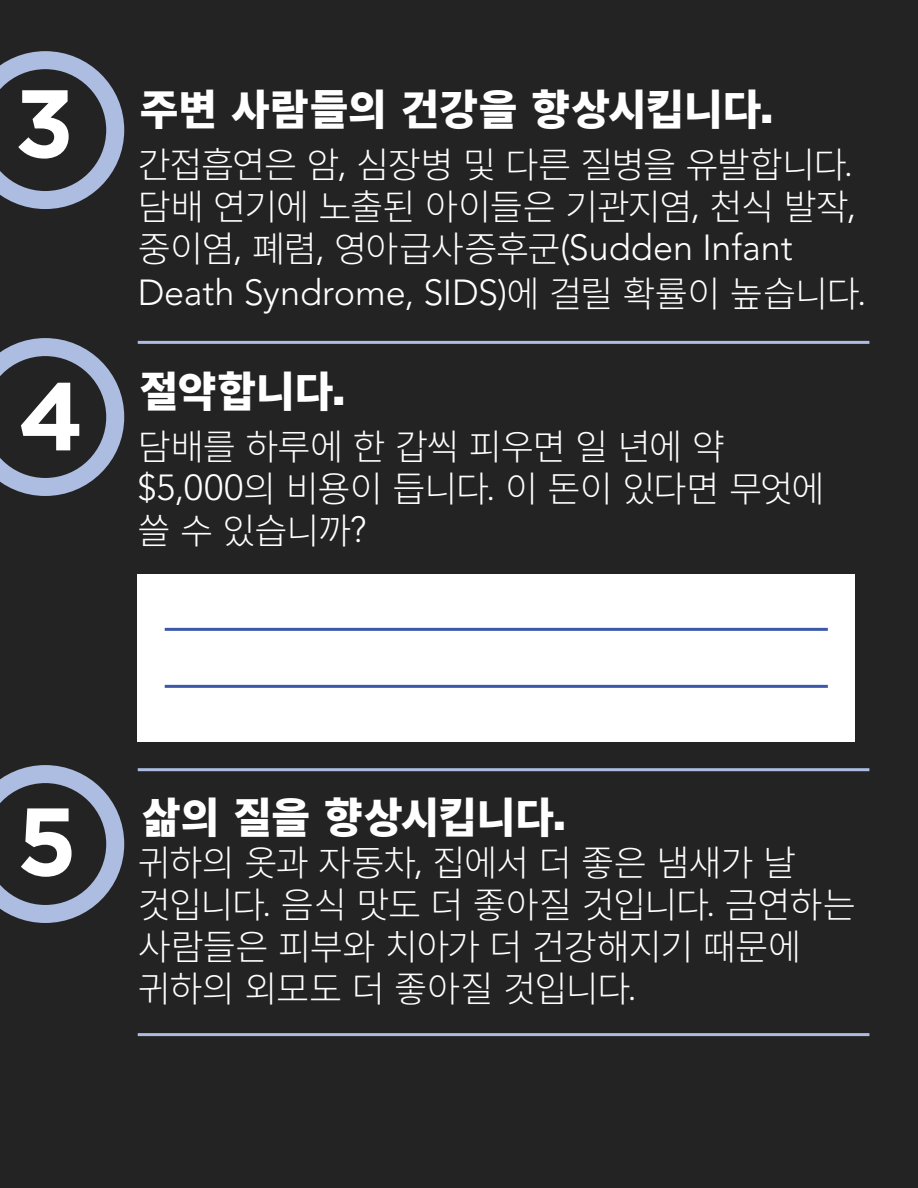
<style>
.page{position:relative;width:918px;height:1188px;background:#242324}
.page>*{position:absolute;margin:0;border:0;box-sizing:border-box;transform-origin:0 0}
.body_copy{font:700 96px "Gotham";color:#fff}
.headline{font:800 42px "Source Han Sans K";color:#fff}
.Body_copy_with_rule{font:300 36px/42px "Source Han Sans K";letter-spacing:-.035em;color:#fff;text-align:justify}
.Body_Copy_w_writing{font:300 36px/42px "Source Han Sans K";letter-spacing:-.035em;color:#fff}
.Body_copy_with_rule-2{font:300 36px "Avenir LT Std";letter-spacing:-.005em;color:#fff}
.s1{font-family:"Helvetica Neue LT Std";font-weight:900}
.s2{font-family:"Avenir LT Std"}
.s3{font-family:"Source Han Sans K"}
</style>
<div class="page">
<hr style="left:138px;top:341px;width:731px;height:3px;background:#adbde1">
<hr style="left:138px;top:768px;width:731px;height:3px;background:#adbde1">
<hr style="left:138px;top:1033px;width:731px;height:3px;background:#adbde1">
<div style="left:138px;top:574px;width:717px;height:168px;background:#fff"></div>
<hr style="left:165px;top:628px;width:663px;height:3px;background:#3c58a8">
<hr style="left:165px;top:685px;width:663px;height:3px;background:#3c58a8">
<svg style="left:0;top:765px;width:124px;height:158px;background:#4c505b"></svg>
<svg style="left:0;top:0;width:124px;height:496px;background:#3d3f47"></svg>
<p class="body_copy" style="left:15px;top:60px;width:61px">3</p>
<p class="body_copy" style="left:18px;top:353px;width:68px">4</p>
<p class="headline" style="left:140px;top:86px;width:635px">주변 사람들의 건강을 향상시킵니다<span class="s1">.</span></p>
<p class="Body_copy_with_rule" style="left:138px;top:145px;width:720px;line-height:41.1px">간접흡연은 암<span class="s2">,</span> 심장병 및 다른 질병을 유발합니다<span class="s2">. </span>담배 연기에 노출된 아이들은 기관지염<span class="s2">,</span> 천식 발작<span class="s2">, </span>중이염<span class="s2">,</span> 폐렴<span class="s2">,</span> 영아급사증후군<span class="s2">(Sudden Infant</span></p>
<p class="Body_copy_with_rule-2" style="left:138px;top:271px;width:730px">Death Syndrome, SIDS)<span class="s3">에 걸릴 확률이 높습니다</span>.</p>
<p class="headline" style="left:140px;top:368px;width:208px">절약합니다<span class="s1">.</span></p>
<p class="Body_Copy_w_writing" style="left:138px;top:426px;width:689px">담배를 하루에 한 갑씩 피우면 일 년에 약 <span class="s2">$5,000</span>의 비용이 듭니다<span class="s2">.</span> 이 돈이 있다면 무엇에 쓸 수 있습니까<span class="s2">?</span></p>
<p class="body_copy" style="left:17px;top:778px;width:62px">5</p>
<p class="headline" style="left:142px;top:794px;width:426px">삶의 질을 향상시킵니다<span class="s1">.</span></p>
<p class="Body_copy_with_rule" style="left:138px;top:842px;width:720px;text-align:left">귀하의 옷과 자동차<span class="s2">,</span> 집에서 더 좋은 냄새가 날 것입니다<span class="s2">.</span> 음식 맛도 더 좋아질 것입니다<span class="s2">.</span> 금연하는 사람들은 피부와 치아가 더 건강해지기 때문에 귀하의 외모도 더 좋아질 것입니다<span class="s2">.</span></p>
</div>
